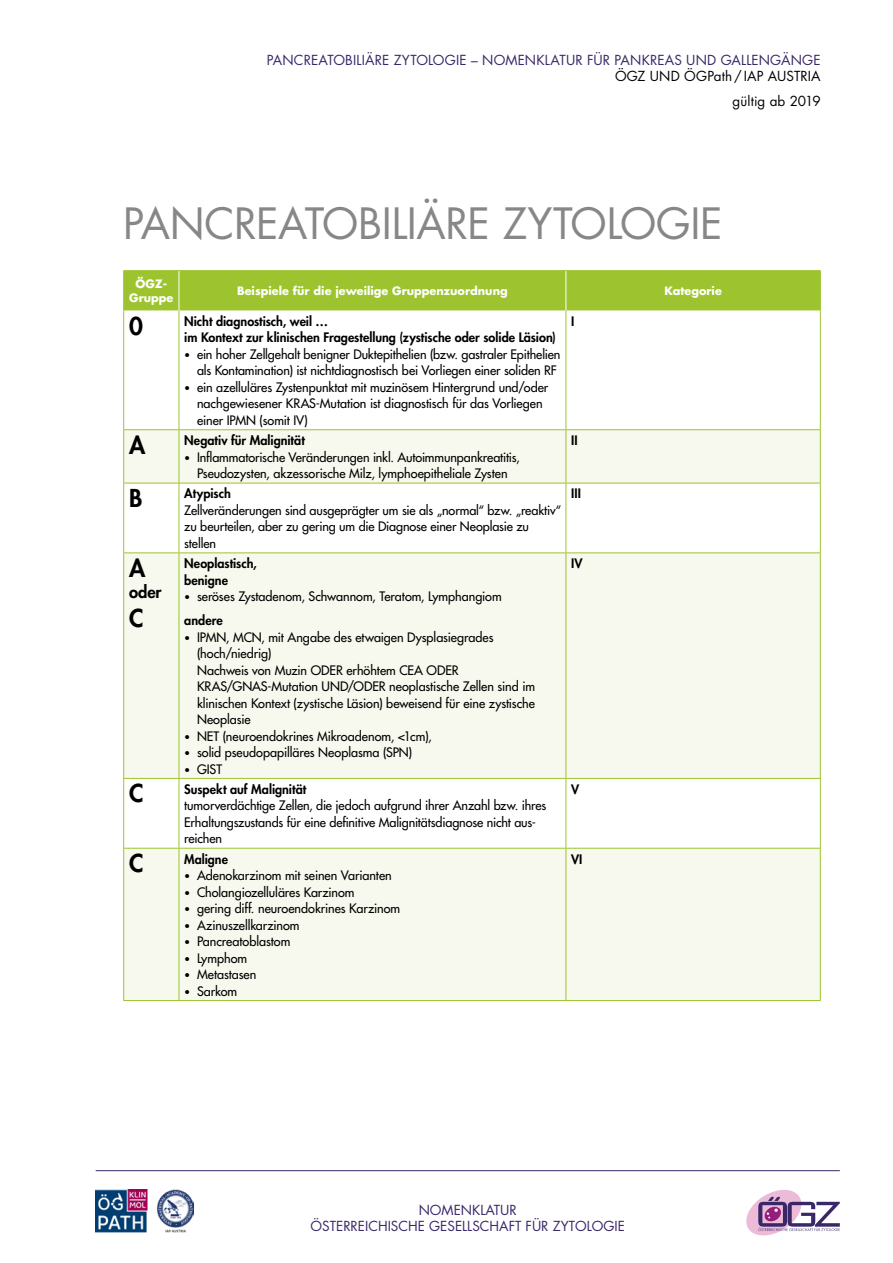
<style>
.page{position:relative;width:893px;height:1263px;background:#fff}
.page>*{position:absolute;margin:0;border:0;box-sizing:border-box;transform-origin:0 0}
.t1{font:42px "Futura Std";letter-spacing:-.01em;color:#878787}
.t2{font:800 24px "Futura Std";color:#000}
.t3{font:800 16.5px "Futura Std";color:#000}
.t4{font:13.5px/16.2px "Futura Std";color:#392768;text-align:center}
.t5{font:13.5px/24.8px "Futura Std";letter-spacing:.01em;color:#000;text-align:right}
.t6{font:500 12.75px/16.5px "Futura Std";letter-spacing:-.005em;color:#000}
.t7{font:800 12.75px/16.5px "Futura Std";color:#000}
.t8{font:700 11.25px/13.5px "Futura Std";color:#fff;text-align:center}
.s1{font-weight:400;font-size:10.5px}
.s2{font-weight:800}
</style>
<div class="page">
<div style="left:124px;top:271px;width:696px;height:39px;background:#9dc42e"></div>
<svg style="left:124px;top:430px;width:696px;height:570px;fill:#f7f9ee"></svg>
<hr style="left:179px;top:310px;width:1px;height:119px;background:#9dc42e">
<hr style="left:566px;top:310px;width:1px;height:119px;background:#9dc42e">
<hr style="left:123px;top:429px;width:56px;height:1px;background:#9dc42e">
<hr style="left:179px;top:429px;width:387px;height:1px;background:#9dc42e">
<hr style="left:179px;top:430px;width:1px;height:53px;background:#9dc42e">
<hr style="left:566px;top:429px;width:255px;height:1px;background:#9dc42e">
<hr style="left:566px;top:430px;width:1px;height:53px;background:#9dc42e">
<hr style="left:123px;top:483px;width:56px;height:1px;background:#9dc42e">
<hr style="left:179px;top:483px;width:387px;height:1px;background:#9dc42e">
<hr style="left:179px;top:483px;width:1px;height:69px;background:#9dc42e">
<hr style="left:566px;top:483px;width:255px;height:1px;background:#9dc42e">
<hr style="left:566px;top:483px;width:1px;height:69px;background:#9dc42e">
<hr style="left:123px;top:552px;width:56px;height:1px;background:#9dc42e">
<hr style="left:179px;top:552px;width:387px;height:1px;background:#9dc42e">
<hr style="left:179px;top:553px;width:1px;height:225px;background:#9dc42e">
<hr style="left:566px;top:552px;width:255px;height:1px;background:#9dc42e">
<hr style="left:566px;top:553px;width:1px;height:225px;background:#9dc42e">
<hr style="left:123px;top:778px;width:56px;height:1px;background:#9dc42e">
<hr style="left:179px;top:778px;width:387px;height:1px;background:#9dc42e">
<hr style="left:179px;top:779px;width:1px;height:69px;background:#9dc42e">
<hr style="left:566px;top:778px;width:255px;height:1px;background:#9dc42e">
<hr style="left:566px;top:779px;width:1px;height:69px;background:#9dc42e">
<hr style="left:123px;top:848px;width:56px;height:1px;background:#9dc42e">
<hr style="left:179px;top:848px;width:387px;height:1px;background:#9dc42e">
<hr style="left:179px;top:848px;width:1px;height:152px;background:#9dc42e">
<hr style="left:566px;top:848px;width:255px;height:1px;background:#9dc42e">
<hr style="left:566px;top:848px;width:1px;height:152px;background:#9dc42e">
<hr style="left:123px;top:310px;width:1px;height:119px;background:#9dc42e">
<hr style="left:820px;top:310px;width:1px;height:119px;background:#9dc42e">
<hr style="left:123px;top:430px;width:1px;height:53px;background:#9dc42e">
<hr style="left:820px;top:430px;width:1px;height:53px;background:#9dc42e">
<hr style="left:123px;top:483px;width:1px;height:69px;background:#9dc42e">
<hr style="left:820px;top:483px;width:1px;height:69px;background:#9dc42e">
<hr style="left:123px;top:553px;width:1px;height:225px;background:#9dc42e">
<hr style="left:820px;top:553px;width:1px;height:225px;background:#9dc42e">
<hr style="left:123px;top:779px;width:1px;height:69px;background:#9dc42e">
<hr style="left:820px;top:779px;width:1px;height:69px;background:#9dc42e">
<hr style="left:123px;top:848px;width:1px;height:152px;background:#9dc42e">
<hr style="left:820px;top:848px;width:1px;height:152px;background:#9dc42e">
<hr style="left:123px;top:1000px;width:56px;height:1px;background:#9dc42e">
<hr style="left:179px;top:1000px;width:387px;height:1px;background:#9dc42e">
<hr style="left:566px;top:1000px;width:255px;height:1px;background:#9dc42e">
<hr style="left:123px;top:270px;width:56px;height:1px;background:#9dc42e">
<hr style="left:123px;top:271px;width:1px;height:39px;background:#9dc42e">
<hr style="left:179px;top:270px;width:387px;height:1px;background:#9dc42e">
<hr style="left:566px;top:270px;width:255px;height:1px;background:#9dc42e">
<hr style="left:820px;top:271px;width:1px;height:39px;background:#9dc42e">
<hr style="left:179px;top:271px;width:1px;height:39px;background:#fff">
<hr style="left:566px;top:271px;width:1px;height:39px;background:#fff">
<hr style="left:96px;top:1170px;width:744px;height:1px;background:#392768">
<svg style="left:746px;top:1190px;width:94px;height:46px"></svg>
<img style="left:96px;top:1190px;width:98px;height:42px">
<p class="t4" style="left:267px;top:52px;width:555px">PANCREATOBILIÄRE ZYTOLOGIE – NOMENKLATUR FÜR PANKREAS UND GALLENGÄNGE</p>
<p class="t5" style="left:615px;top:64px;width:207px">ÖGZ UND ÖGPath/IAP AUSTRIA gültig ab 2019</p>
<h1 class="t1" style="left:123px;top:196px;width:601px">PANCREATOBILIÄRE ZYTOLOGIE</h1>
<p class="t8" style="left:129px;top:277px;width:46px">ÖGZ-<br>Gruppe</p>
<p class="t8" style="left:237px;top:284px;width:272px">Beispiele für die jeweilige Gruppenzuordnung</p>
<p class="t8" style="left:664px;top:284px;width:59px">Kategorie</p>
<h2 class="t2" style="left:129px;top:310px;width:15px">0</h2>
<p class="t7" style="left:184px;top:313px;width:373px">Nicht diagnostisch, weil …<br>im Kontext zur klinischen Fragestellung (zystische oder solide Läsion)</p>
<p class="t6" style="left:184px;top:346px;width:378px;text-align:right"><span class="s1">•</span> ein hoher Zellgehalt benigner Duktepithelien (bzw. gastraler Epithelien als Kontamination) ist nichtdiagnostisch bei Vorliegen einer soliden RF</p>
<p class="t6" style="left:197px;top:379px;width:353px;text-indent:-13px"><span class="s1">•</span> ein azelluläres Zystenpunktat mit muzinösem Hintergrund und/oder nachgewiesener KRAS-Mutation ist diagnostisch für das Vorliegen einer IPMN (somit IV)</p>
<p class="t7" style="left:571px;top:313px;width:5px">I</p>
<h2 class="t2" style="left:129px;top:430px;width:18px">A</h2>
<p class="t7" style="left:184px;top:432px;width:122px">Negativ für Malignität</p>
<p class="t6" style="left:184px;top:449px;width:337px;text-align:center"><span class="s1">•</span> Inflammatorische Veränderungen inkl. Autoimmunpankreatitis,<br>Pseudozysten, akzessorische Milz, lymphoepitheliale Zysten</p>
<h2 class="t2" style="left:129px;top:483px;width:15px">B</h2>
<p class="t7" style="left:184px;top:485px;width:48px">Atypisch</p>
<p class="t6" style="left:184px;top:502px;width:378px">Zellveränderungen sind ausgeprägter um sie als „normal“ bzw. „reaktiv“ zu beurteilen, aber zu gering um die Diagnose einer Neoplasie zu stellen</p>
<h2 class="t2" style="left:129px;top:553px;width:18px">A</h2>
<p class="t3" style="left:129px;top:581px;width:34px">oder</p>
<h2 class="t2" style="left:129px;top:603px;width:16px">C</h2>
<p class="t7" style="left:184px;top:555px;width:74px">Neoplastisch, benigne</p>
<p class="t6" style="left:184px;top:585px;width:319px;line-height:23.7px"><span class="s1">•</span> seröses Zystadenom, Schwannom, Teratom, Lymphangiom <span class="s2">andere</span></p>
<p class="t6" style="left:197px;top:629px;width:339px;text-indent:-13px"><span class="s1">•</span> IPMN, MCN, mit Angabe des etwaigen Dysplasiegrades (hoch/niedrig)<br>Nachweis von Muzin ODER erhöhtem CEA ODER KRAS/GNAS-Mutation UND/ODER neoplastische Zellen sind im klinischen Kontext (zystische Läsion) beweisend für eine zystische Neoplasie</p>
<p class="t6" style="left:184px;top:728px;width:249px"><span class="s1">•</span> NET (neuroendokrines Mikroadenom, &lt;1cm),</p>
<p class="t6" style="left:184px;top:744px;width:229px"><span class="s1">•</span> solid pseudopapilläres Neoplasma (SPN)</p>
<p class="t6" style="left:184px;top:761px;width:39px"><span class="s1">•</span> GIST</p>
<h2 class="t2" style="left:129px;top:778px;width:16px">C</h2>
<p class="t7" style="left:184px;top:781px;width:123px">Suspekt auf Malignität</p>
<p class="t6" style="left:184px;top:797px;width:364px">tumorverdächtige Zellen, die jedoch aufgrund ihrer Anzahl bzw. ihres<br>Erhaltungszustands für eine definitive Malignitätsdiagnose nicht aus&shy;reichen</p>
<h2 class="t2" style="left:129px;top:848px;width:16px">C</h2>
<p class="t7" style="left:184px;top:851px;width:45px">Maligne</p>
<p class="t6" style="left:184px;top:867px;width:209px"><span class="s1">•</span> Adenokarzinom mit seinen Varianten</p>
<p class="t6" style="left:184px;top:884px;width:172px"><span class="s1">•</span> Cholangiozelluläres Karzinom</p>
<p class="t6" style="left:184px;top:900px;width:217px"><span class="s1">•</span> gering diff. neuroendokrines Karzinom</p>
<p class="t6" style="left:184px;top:917px;width:117px"><span class="s1">•</span> Azinuszellkarzinom</p>
<p class="t6" style="left:184px;top:933px;width:108px"><span class="s1">•</span> Pancreatoblastom</p>
<p class="t6" style="left:184px;top:950px;width:64px"><span class="s1">•</span> Lymphom</p>
<p class="t6" style="left:184px;top:966px;width:74px"><span class="s1">•</span> Metastasen</p>
<p class="t6" style="left:184px;top:983px;width:55px"><span class="s1">•</span> Sarkom</p>
<p class="t7" style="left:571px;top:432px;width:8px">II</p>
<p class="t7" style="left:571px;top:485px;width:11px">III</p>
<p class="t7" style="left:571px;top:555px;width:13px">IV</p>
<p class="t7" style="left:571px;top:781px;width:10px">V</p>
<p class="t7" style="left:571px;top:851px;width:13px">VI</p>
<p class="t4" style="left:311px;top:1202px;width:316px">NOMENKLATUR<br>ÖSTERREICHISCHE GESELLSCHAFT FÜR ZYTOLOGIE</p>
</div>
